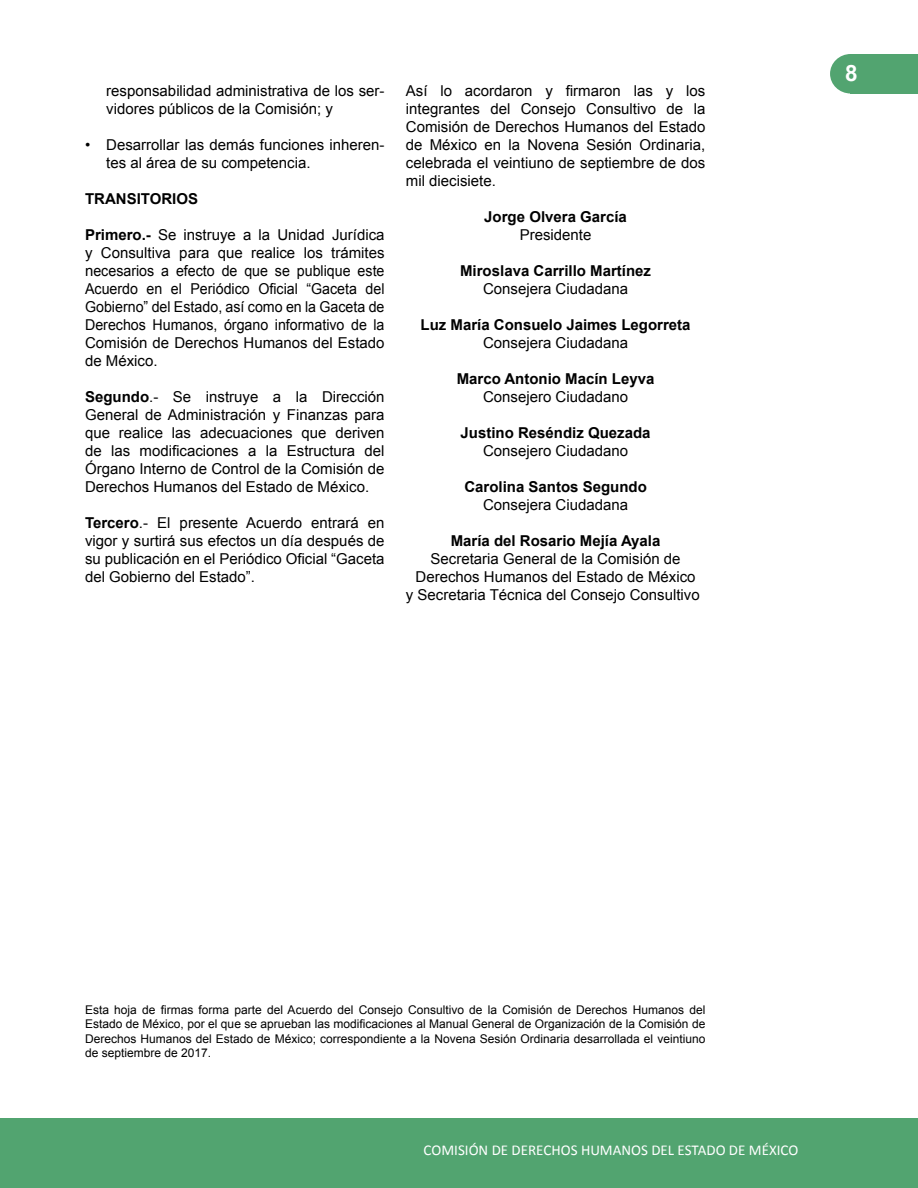
<style>
.page{position:relative;width:918px;height:1188px;background:#fff}
.page>*{position:absolute;margin:0;border:0;box-sizing:border-box;transform-origin:0 0}
.t1{font:700 22.5px "Arial";color:#fff}
.t2{font:15px/18px "Arial";color:#000;text-align:justify}
.t3{font:700 15px "Arial";color:#000}
.t4{font:15px "Calibri";color:#fff}
.t5{font:12px/14.4px "Arial";color:#000;text-align:justify}
.s1{font-weight:700}
</style>
<div class="page">
<div style="left:0;top:1118px;width:918px;height:70px;background:#52a470"></div>
<div style="left:851px;top:54px;width:67px;height:40px;background:#52a470"></div>
<div style="left:830px;top:54px;width:41px;height:40px;background:#52a470;border-radius:50%"></div>
<p class="t2" style="left:106px;top:82px;width:280px">responsabilidad administrativa de los ser&shy;vidores públicos de la Comisión; y</p>
<p class="t2" style="left:106px;top:136px;width:280px;text-indent:-21px">• Desarrollar las demás funciones inheren&shy;tes al área de su competencia.</p>
<p class="t3" style="left:85px;top:189px;width:115px">TRANSITORIOS</p>
<p class="t2" style="left:85px;top:226px;width:301px"><span class="s1">Primero.-</span> Se instruye a la Unidad Jurídica y Consultiva para que realice los trámites necesarios a efecto de que se publique este Acuerdo en el Periódico Oficial “Gaceta del Gobierno” del Estado, así como en la Gaceta de Derechos Humanos, órgano informativo de la Comisión de Derechos Humanos del Estado de México.</p>
<p class="t2" style="left:85px;top:388px;width:301px"><span class="s1">Segundo</span>.- Se instruye a la Dirección General de Administración y Finanzas para que realice las adecuaciones que deriven de las modificaciones a la Estructura del Órgano Interno de Control de la Comisión de Derechos Humanos del Estado de México.</p>
<p class="t2" style="left:85px;top:514px;width:301px"><span class="s1">Tercero</span>.- El presente Acuerdo entrará en vigor y surtirá sus efectos un día después de su publicación en el Periódico Oficial “Gaceta del Gobierno del Estado”.</p>
<p class="t2" style="left:406px;top:82px;width:301px">Así lo acordaron y firmaron las y los integrantes del Consejo Consultivo de la Comisión de Derechos Humanos del Estado de México en la Novena Sesión Ordinaria, celebrada el veintiuno de septiembre de dos mil diecisiete.</p>
<p class="t3" style="left:484px;top:207px;width:144px">Jorge Olvera García</p>
<p class="t2" style="left:520px;top:226px;width:73px">Presidente</p>
<p class="t3" style="left:460px;top:261px;width:192px">Miroslava Carrillo Martínez</p>
<p class="t2" style="left:483px;top:280px;width:147px">Consejera Ciudadana</p>
<p class="t3" style="left:421px;top:315px;width:272px">Luz María Consuelo Jaimes Legorreta</p>
<p class="t2" style="left:483px;top:334px;width:147px">Consejera Ciudadana</p>
<p class="t3" style="left:457px;top:369px;width:199px">Marco Antonio Macín Leyva</p>
<p class="t2" style="left:483px;top:388px;width:147px">Consejero Ciudadano</p>
<p class="t3" style="left:461px;top:423px;width:192px">Justino Reséndiz Quezada</p>
<p class="t2" style="left:483px;top:442px;width:147px">Consejero Ciudadano</p>
<p class="t3" style="left:464px;top:477px;width:184px">Carolina Santos Segundo</p>
<p class="t2" style="left:483px;top:496px;width:147px">Consejera Ciudadana</p>
<p class="t3" style="left:451px;top:531px;width:211px">María del Rosario Mejía Ayala</p>
<p class="t2" style="left:406px;top:550px;width:296px;text-align:center">Secretaria General de la Comisión de<br>Derechos Humanos del Estado de México<br>y Secretaria Técnica del Consejo Consultivo</p>
<h1 class="t1" style="left:845px;top:58px;width:14px">8</h1>
<p class="t5" style="left:85px;top:1003px;width:622px">Esta hoja de firmas forma parte del Acuerdo del Consejo Consultivo de la Comisión de Derechos Humanos del Estado de México, por el que se aprueban las modificaciones al Manual General de Organización de la Comisión de Derechos Humanos del Estado de México; correspondiente a la Novena Sesión Ordinaria desarrollada el veintiuno de septiembre de 2017.</p>
<p class="t4" style="left:424px;top:1140px;width:376px">COMISIÓN DE DERECHOS HUMANOS DEL ESTADO DE MÉXICO</p>
</div>
